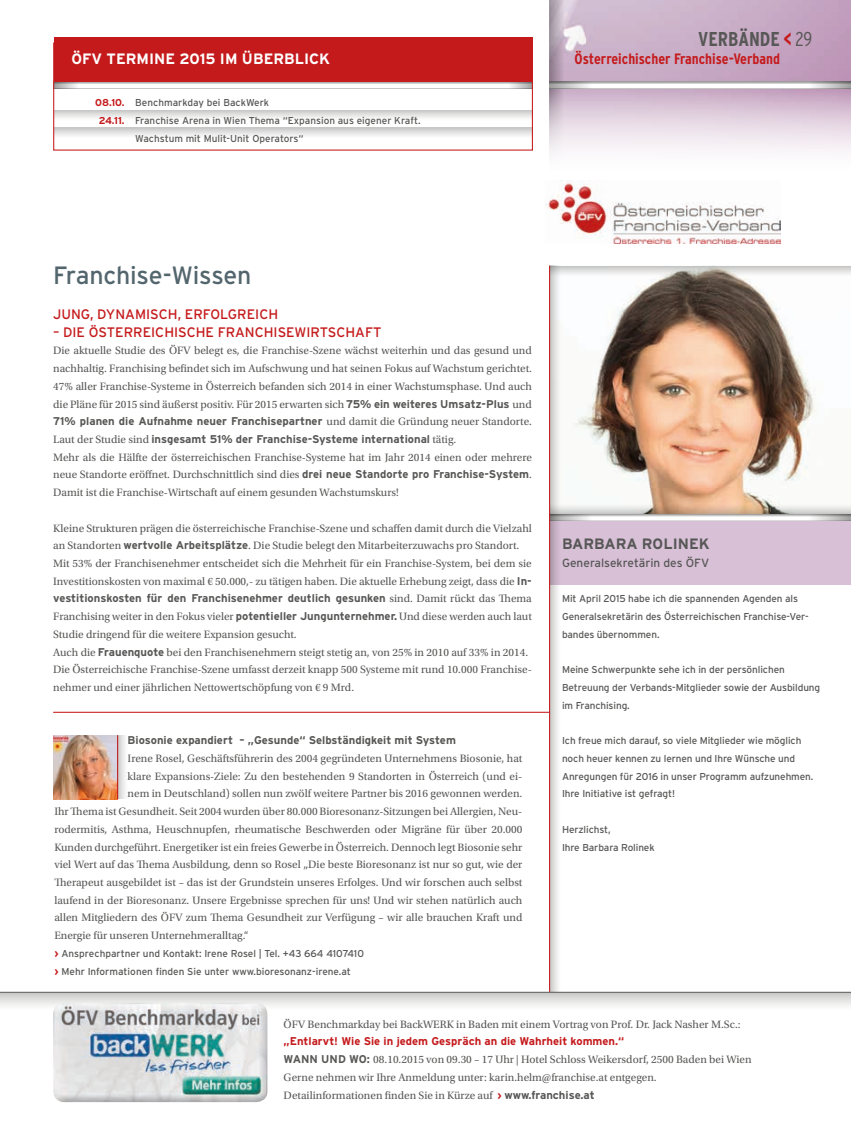
<style>
.page{position:relative;width:851px;height:1134px;background:#fff}
.page>*{position:absolute;margin:0;border:0;box-sizing:border-box;transform-origin:0 0}
.t1{font:25px "Interstate";letter-spacing:-.01em;color:#53656d}
.t2{font:700 condensed 20px "Interstate";color:#575756}
.t3{font:700 condensed 15px "Interstate";letter-spacing:-.005em;color:#c51a1c}
.t4{font:700 15px "Interstate";color:#fff}
.t5{font:700 15px "Interstate";color:#575756}
.t6{font:13.75px "Interstate";color:#c51a1c}
.t7{font:11.88px "Interstate";color:#575756}
.t8{font:11.25px/17.8px "Utopia Std";color:#575756}
.t9{font:700 11.25px/17.8px "Interstate";letter-spacing:-.005em;color:#575756}
.t10{font:700 11.25px "Interstate";color:#c51a1c}
.t11{font:10px/17.8px "Interstate";letter-spacing:-.01em;color:#575756}
.s1{font-weight:700;color:#c51a1c}
.s2{font-size:20.62px;color:#c51a1c}
.s3{font-weight:300}
.s4{font-family:"Interstate";font-weight:700}
.s5{font-family:"Utopia Std";font-weight:400}
.s6{font-family:"Meta";font-weight:700;color:#c51a1c}
.s7{font-family:"Meta";font-weight:700;font-size:10px;color:#c51a1c}
</style>
<div class="page">
<svg style="left:549px;top:0;width:14px;height:163px;background:#c3b6c2"></svg>
<svg style="left:592px;top:516px;width:216px;height:1px"></svg>
<svg style="left:560px;top:516px;width:32px;height:3px"></svg>
<svg style="left:808px;top:516px;width:42px;height:3px"></svg>
<hr style="left:549px;top:514px;width:301px;height:2px;background:#9d9d9d">
<hr style="left:549px;top:519px;width:301px;height:2px;background:#9d9d9d">
<svg style="left:549px;top:84px;width:42px;height:3px"></svg>
<svg style="left:811px;top:84px;width:39px;height:3px"></svg>
<hr style="left:549px;top:81px;width:301px;height:3px;background:#9d9d9d">
<hr style="left:549px;top:87px;width:301px;height:2px;background:#9d9d9d">
<img style="left:574px;top:276px;width:242px;height:227px">
<div style="left:550px;top:521px;width:300px;height:64px;background:#d8c0d7"></div>
<svg style="left:550px;top:276px;width:10px;height:716px"></svg>
<hr style="left:549px;top:266px;width:1px;height:726px;background:#c51a1c">
<svg style="left:0;top:992px;width:850px;height:14px;background:#d6d6d6"></svg>
<svg style="left:55px;top:84px;width:21px;height:3px"></svg>
<svg style="left:511px;top:84px;width:20px;height:3px"></svg>
<hr style="left:54px;top:81px;width:478px;height:3px;background:#9d9d9d">
<hr style="left:54px;top:87px;width:478px;height:2px;background:#9d9d9d">
<svg style="left:55px;top:128px;width:476px;height:8px;background:#dfdfdf"></svg>
<svg style="left:55px;top:110px;width:476px;height:8px;background:#ddd"></svg>
<div style="left:54px;top:37px;width:478px;height:44px;background:#c51a1c"></div>
<div style="left:53px;top:43px;width:480px;height:108px;border:1px solid #c51a1c"></div>
<svg style="left:550px;top:503px;width:300px;height:11px"></svg>
<svg style="left:550px;top:266px;width:300px;height:10px"></svg>
<img style="left:545px;top:181px;width:235px;height:62px">
<img style="left:53px;top:1003px;width:214px;height:99px">
<hr style="left:53px;top:712px;width:496px;height:1px;background:#c51a1c">
<img style="left:53px;top:735px;width:64px;height:64px">
<svg style="left:118px;top:735px;width:7px;height:64px"></svg>
<hr style="left:117px;top:735px;width:1px;height:64px;background:#c51a1c">
<h3 class="t4" style="left:71px;top:50px;width:257px">ÖFV Term ine 2015 im Überblick</h3>
<p class="t11" style="left:95px;top:94px;width:175px"><span class="s1">08.10.</span> Benchmarkday bei BackWerk</p>
<p class="t11" style="left:99px;top:112px;width:323px"><span class="s1">24.11.</span> Franchise Arena in Wien Thema “Expansion aus eigener Kraft.</p>
<p class="t11" style="left:135px;top:129px;width:170px">Wachstum mit Mulit-U nit Operators“</p>
<h2 class="t2" style="left:698px;top:28px;width:116px">Verbände <span class="s2">&lt;</span> <span class="s3">29</span></h2>
<h3 class="t3" style="left:574px;top:50px;width:207px">Österreichischer Franchise-Verband</h3>
<h1 class="t1" style="left:53px;top:261px;width:200px">Franchise-Wissen</h1>
<p class="t6" style="left:53px;top:306px;width:82px">Jung, dynamisch</p>
<p class="t6" style="left:178px;top:306px;width:78px">, erfolgreich</p>
<p class="t6" style="left:53px;top:324px;width:55px">– die öste</p>
<p class="t6" style="left:124px;top:324px;width:28px">rreichische</p>
<p class="t6" style="left:218px;top:324px;width:46px">Franchisewi</p>
<p class="t6" style="left:310px;top:324px;width:20px">rtscha</p>
<p class="t6" style="left:365px;top:324px;width:15px">ft</p>
<p class="t8" style="left:53px;top:342px;width:480px;text-align:justify">Die aktuelle Studie des ÖFV belegt es, die Franchise-Szene wächst weiterhin und das gesund und nachhaltig. Franchising befindet sich im Aufschwung und hat seinen Fokus auf Wachstum gerichtet.<br>47% aller Franchise-Systeme in Österreich befanden sich 2014 in einer Wachstumsphase. Und auch die Pläne für 2015 sind äußerst positiv. Für 2015 erwarten sich <span class="s4">75% ein weiteres U msatz-Plus</span> und</p>
<p class="t9" style="left:53px;top:412px;width:480px">71% planen die Aufnahme neuer Franchisepartner <span class="s5">und damit die Gründung neuer Standorte.<br>Laut der Studie sind</span> insgesamt 51% der Franchise-Systeme international <span class="s5">tätig.</span></p>
<p class="t8" style="left:53px;top:448px;width:480px;text-align:justify">Mehr als die Hälfte der österreichischen Franchise-Systeme hat im Jahr 2014 einen oder mehrere neue Standorte eröffnet. Durchschnittlich sind dies <span class="s4">drei neue Standorte pro Franchise-System</span>.<br>Damit ist die Franchise-Wirtschaft auf einem gesunden Wachstumskurs!</p>
<p class="t8" style="left:53px;top:519px;width:480px">Kleine Strukturen prägen die österreichische Franchise-Szene und schaffen damit durch die Vielzahl an Standorten <span class="s4">wertvolle Arbeitsplätze</span>. Die Studie belegt den Mitarbeiterzuwachs pro Standort.<br>Mit 53% der Franchisenehmer entscheidet sich die Mehrheit für ein Franchise-System, bei dem sie Investitionskosten von maximal € 50.000,- zu tätigen haben. Die aktuelle Erhebung zeigt, dass die <span class="s4">I n-</span></p>
<p class="t9" style="left:53px;top:589px;width:480px">vestitionskosten für den Franchisenehmer deutlich gesunken <span class="s5">sind. Damit rückt das Thema</span></p>
<p class="t8" style="left:53px;top:608px;width:480px">Franchising weiter in den Fokus vieler <span class="s4">potentieller Jungunternehmer.</span> Und diese werden auch laut Studie dringend für die weitere Expansion gesucht.<br>Auch die <span class="s4">Frauenquote</span> bei den Franchisenehmern steigt stetig an, von 25% in 2010 auf 33% in 2014.<br>Die Österreichische Franchise-Szene umfasst derzeit knapp 500 Systeme mit rund 10.000 Franchise&shy;nehmer und einer jährlichen Nettowertschöpfung von € 9 Mrd.</p>
<p class="t9" style="left:128px;top:731px;width:330px">Biosonie expandiert – „Gesunde“ Selbständigkeit mit System</p>
<p class="t8" style="left:128px;top:749px;width:396px">Irene Rosel, Geschäftsführerin des 2004 gegründeten Unternehmens Biosonie, hat</p>
<p class="t8" style="left:128px;top:767px;width:396px">klare Expansions-Ziele: Zu den bestehenden 9 Standorten in Österreich (und ei-</p>
<p class="t8" style="left:128px;top:785px;width:396px">nem in Deutschland) sollen nun zwölf weitere Partner bis 2016 gewonnen werden.</p>
<p class="t8" style="left:54px;top:803px;width:469px">Ihr Thema ist Gesundheit. Seit 2004 wurden über 80.000 Bioresonanz-Sitzungen bei Allergien, Neu-</p>
<p class="t8" style="left:54px;top:820px;width:469px">rodermitis, Asthma, Heuschnupfen, rheumatische Beschwerden oder Migräne für über 20.000</p>
<p class="t8" style="left:54px;top:838px;width:469px">Kunden durchgeführt. Energetiker ist ein freies Gewerbe in Österreich. Dennoch legt Biosonie sehr</p>
<p class="t8" style="left:54px;top:856px;width:469px">viel Wert auf das Thema Ausbildung, denn so Rosel „Die beste Bioresonanz ist nur so gut, wie der</p>
<p class="t8" style="left:54px;top:874px;width:469px">Therapeut ausgebildet ist – das ist der Grundstein unseres Erfolges. Und wir forschen auch selbst</p>
<p class="t8" style="left:54px;top:891px;width:469px">laufend in der Bioresonanz. Unsere Ergebnisse sprechen für uns! Und wir stehen natürlich auch</p>
<p class="t8" style="left:54px;top:909px;width:469px">allen Mitgliedern des ÖFV zum Thema Gesundheit zur Verfügung – wir alle brauchen Kraft und</p>
<p class="t8" style="left:54px;top:927px;width:196px">Energie für unseren Unternehmeralltag.“</p>
<p class="t11" style="left:54px;top:944px;width:311px"><span class="s6">&gt;</span> Ansprechpartner und Kontakt: Irene Rosel | Tel. +43 664 4107410 <span class="s6">&gt;</span> Mehr Informationen finden Sie unter www.bioresonanz-irene.at</p>
<h3 class="t5" style="left:562px;top:536px;width:146px">Barbara Rolinek</h3>
<p class="t7" style="left:562px;top:556px;width:149px">Generalsekretärin des ÖFV</p>
<p class="t11" style="left:562px;top:590px;width:248px">Mit April 2015 habe ich die spannenden Agenden als<br>Generalsekretärin des Österreichischen Franchise-Ver&shy;bandes übernommen.</p>
<p class="t11" style="left:562px;top:661px;width:260px">Meine Schwerpunkte sehe ich in der persönlichen<br>Betreuung der Verbands-Mitglieder sowie der Ausbildung im Franchising.</p>
<p class="t11" style="left:562px;top:732px;width:253px">Ich freue mich darauf, so viele Mitglieder wie möglich noch heuer kennen zu lernen und Ihre Wünsche und Anregungen für 2016 in unser Programm aufzunehmen.<br>Ihre Initiative ist gefragt!</p>
<p class="t11" style="left:562px;top:820px;width:94px">Herzlichst,<br>Ihre Barbara Rolinek</p>
<p class="t8" style="left:283px;top:1015px;width:458px">ÖFV Benchmarkday bei BackWERK in Baden mit einem Vortrag von Prof. Dr. Jack Nasher M.Sc.:</p>
<p class="t10" style="left:283px;top:1035px;width:342px">„Entlarvt! Wie Sie in jedem Gespräch an die Wahrheit kommen.“</p>
<p class="t8" style="left:283px;top:1051px;width:469px"><span class="s4">Wann und wo:</span> 08.10.2015 von 09.30 – 17 Uhr | Hotel Schloss Weikersdorf, 2500 Baden bei Wien<br>Gerne nehmen wir Ihre Anmeldung unter: karin.helm@franchise.at entgegen.<br>Detailinformationen finden Sie in Kürze auf <span class="s7">&gt;</span> <span class="s4">www.franchise.at</span></p>
</div>
